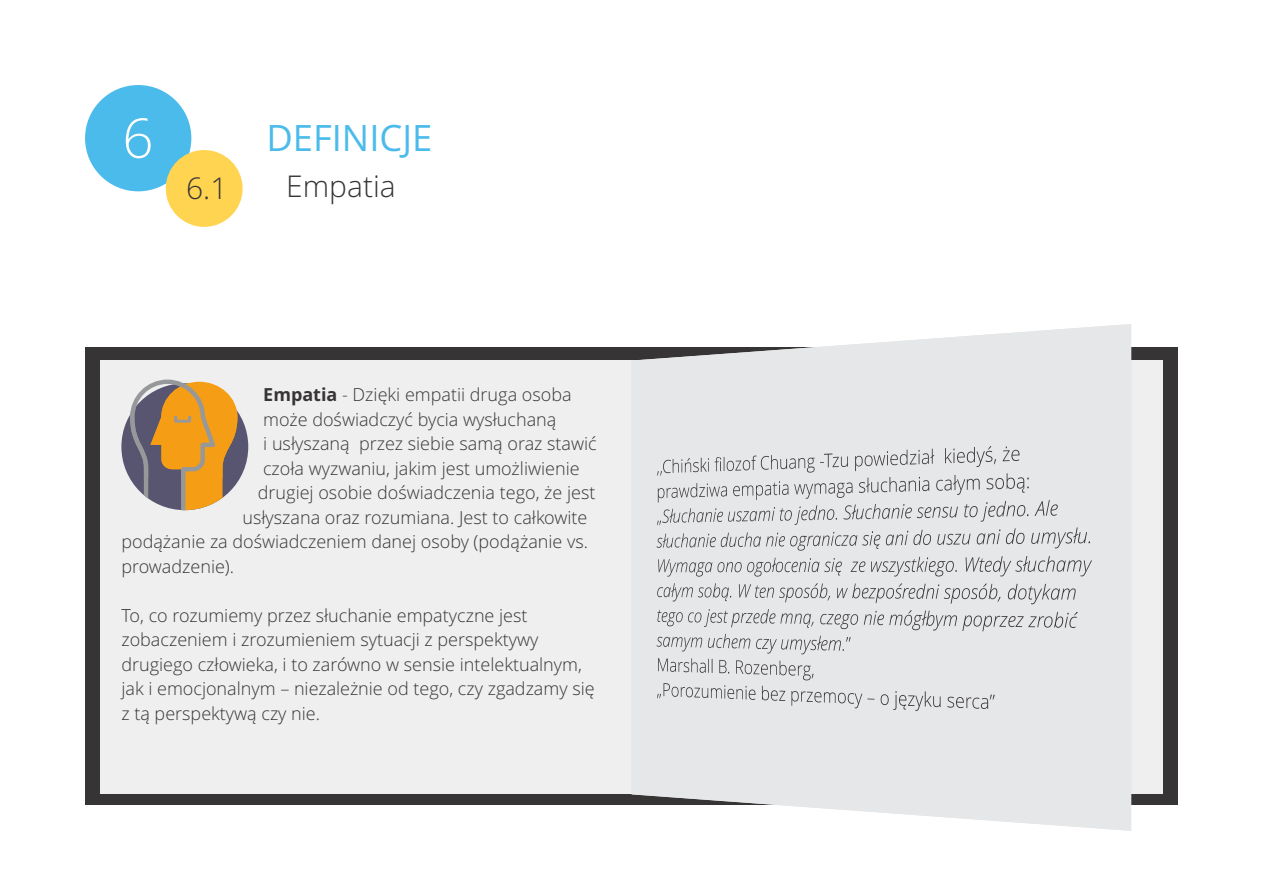
<style>
.page{position:relative;width:1263px;height:893px;background:#fff}
.page>*{position:absolute;margin:0;border:0;box-sizing:border-box;transform-origin:0 0}
.t1{font:300 54.75px "Open Sans";color:#fefefe}
.t2{font:36.3px "Open Sans";color:#4bbbeb}
.t3{font:300 30px "Open Sans";color:#373435}
.t4{font:300 18px/24.5px "Open Sans";color:#373435}
.s1{font-weight:700}
</style>
<div class="page">
<div style="left:85px;top:348px;width:1093px;height:457px;background:#373435"></div>
<div style="left:100px;top:360px;width:1063px;height:434px;background:#efeff0"></div>
<div style="left:85px;top:85px;width:106px;height:106px;background:#4bbbeb;border-radius:50%"></div>
<div style="left:166px;top:150px;width:77px;height:77px;background:#ffd450;border-radius:50%"></div>
<div style="left:121px;top:383px;width:127px;height:127px;background:#585570;border-radius:50%"></div>
<svg style="left:128px;top:379px;width:109px;height:131px"></svg>
<div style="left:174px;top:415px;width:17px;height:8px;border:3px solid #96989a"></div>
<svg style="left:632px;top:324px;width:499px;height:507px;fill:#e6e7e8"></svg>
<svg style="left:657px;top:446px;width:435px;height:265px"></svg>
<h1 class="t1" style="left:122px;top:116px;width:33px">6</h1>
<h2 class="t2" style="left:266px;top:123px;width:167px">DEFINICJE</h2>
<h3 class="t3" style="left:186px;top:176px;width:43px">6.1</h3>
<h3 class="t3" style="left:286px;top:174px;width:111px">Empatia</h3>
<p class="t4" style="left:263px;top:384px;width:310px"><span class="s1">Empatia</span> - Dzięki empatii druga osoba</p>
<p class="t4" style="left:263px;top:409px;width:295px">może doświadczyć bycia wysłuchaną</p>
<p class="t4" style="left:263px;top:433px;width:335px">i usłyszaną przez siebie samą oraz stawić</p>
<p class="t4" style="left:263px;top:458px;width:318px">czoła wyzwaniu, jakim jest umożliwienie</p>
<p class="t4" style="left:258px;top:482px;width:339px">drugiej osobie doświadczenia tego, że jest</p>
<p class="t4" style="left:242px;top:507px;width:346px">usłyszana oraz rozumiana. Jest to całkowite</p>
<p class="t4" style="left:121px;top:531px;width:468px">podążanie za doświadczeniem danej osoby (podążanie vs.</p>
<p class="t4" style="left:121px;top:556px;width:114px">prowadzenie).</p>
<p class="t4" style="left:121px;top:605px;width:475px">To, co rozumiemy przez słuchanie empatyczne jest zobaczeniem i zrozumieniem sytuacji z perspektywy drugiego człowieka, i to zarówno w sensie intelektualnym, jak i emocjonalnym – niezależnie od tego, czy zgadzamy się z tą perspektywą czy nie.</p>
</div>
